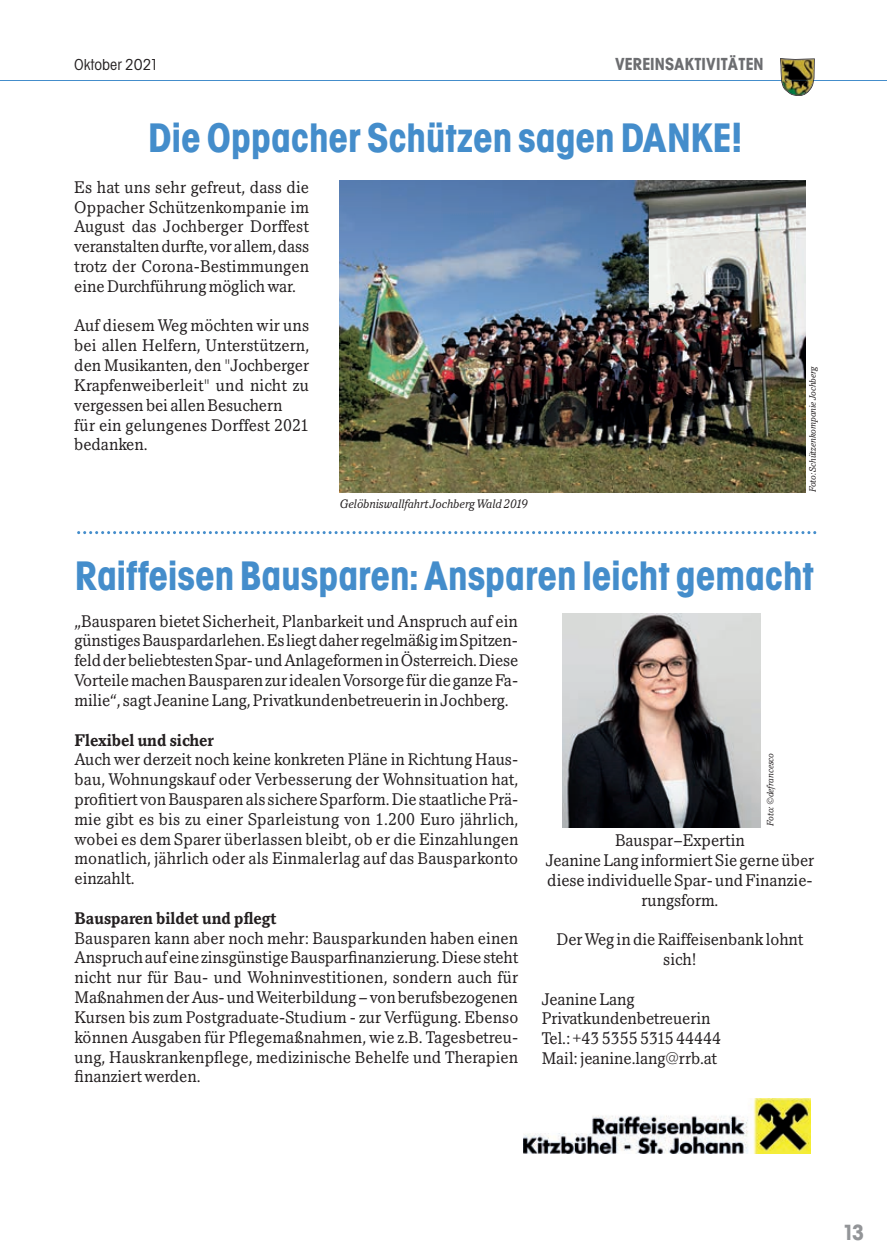
<style>
.page{position:relative;width:887px;height:1259px;background:#fff}
.page>*{position:absolute;margin:0;border:0;box-sizing:border-box;transform-origin:0 0}
.t1{font:39px "Avant Garde SB Bol Con";color:#448dcb}
.t2{font:21px "Avant Garde SB Bol Con";color:#939598}
.t3{font:16.5px/19.8px "Pacella SB";color:#231f20;text-align:justify}
.t4{font:700 16.5px "Pacella SB";color:#231f20}
.t5{font:16.5px "Avant Garde SB Bol Con";letter-spacing:.015em;color:#6c6d70}
.t6{font:condensed 15px "Avant Garde SB";color:#231f20}
.t7{font:italic 12px "Pacella SB";color:#231f20}
.t8{font:italic 9px "Pacella SB";color:#231f20}
</style>
<div class="page">
<hr style="left:0;top:80px;width:886px;height:1px;background:#448dcb">
<svg style="left:780px;top:58px;width:34px;height:38px"></svg>
<svg style="left:77px;top:531px;width:739px;height:3px"></svg>
<img style="left:339px;top:180px;width:466px;height:312px">
<img style="left:562px;top:614px;width:198px;height:213px">
<img style="left:523px;top:1098px;width:286px;height:55px">
<p class="t6" style="left:74px;top:55px;width:86px">Oktober 2021</p>
<p class="t5" style="left:615px;top:58px;width:150px">VEREINSAKTIVITÄTEN</p>
<h1 class="t1" style="left:148px;top:123px;width:595px">Die Oppacher Schützen sagen DANKE!</h1>
<p class="t3" style="left:74px;top:179px;width:236px">Es hat uns sehr gefreut, dass die Oppacher Schützenkompanie im August das Jochberger Dorffest veranstalten durfte, vor allem, dass trotz der Corona-Bestimmungen eine Durchführung möglich war.</p>
<p class="t3" style="left:74px;top:317px;width:236px;text-align:left">Auf diesem Weg möchten wir uns bei allen Helfern, Unterstützern, den Musikanten, den "Jochberger<br>Krapfenweiberleit" und nicht zu vergessen bei allen Besuchern<br>für ein gelungenes Dorffest 2021 bedanken.</p>
<p class="t7" style="left:340px;top:499px;width:189px">Gelöbniswallfahrt Jochberg Wald 2019</p>
<p class="t8" style="left:809px;top:492px;width:127px;rotate:-90deg">Foto: Schützenkompanie Jochberg</p>
<h1 class="t1" style="left:75px;top:561px;width:740px">Raiffeisen Bausparen: Ansparen leicht gemacht</h1>
<p class="t3" style="left:75px;top:612px;width:445px">„Bausparen bietet Sicherheit, Planbarkeit und Anspruch auf ein günstiges Bauspardarlehen. Es liegt daher regelmäßig im Spitzen&shy;feld der beliebtesten Spar- und Anlageformen in Österreich. Diese Vorteile machen Bausparen zur idealen Vorsorge für die ganze Fa&shy;milie“, sagt Jeanine Lang, Privatkundenbetreuerin in Jochberg.</p>
<p class="t4" style="left:75px;top:733px;width:141px">Flexibel und sicher</p>
<p class="t3" style="left:75px;top:751px;width:445px">Auch wer derzeit noch keine konkreten Pläne in Richtung Haus&shy;bau, Wohnungskauf oder Verbesserung der Wohnsituation hat, profitiert von Bausparen als sichere Sparform. Die staatliche Prä&shy;mie gibt es bis zu einer Sparleistung von 1.200 Euro jährlich, wobei es dem Sparer überlassen bleibt, ob er die Einzahlungen monatlich, jährlich oder als Einmalerlag auf das Bausparkonto einzahlt.</p>
<p class="t4" style="left:75px;top:911px;width:203px">Bausparen bildet und pflegt</p>
<p class="t3" style="left:75px;top:929px;width:445px">Bausparen kann aber noch mehr: Bausparkunden haben einen Anspruch auf eine zinsgünstige Bausparfinanzierung. Diese steht nicht nur für Bau- und Wohninvestitionen, sondern auch für Maßnahmen der Aus- und Weiterbildung – von berufsbezogenen Kursen bis zum Postgraduate-Studium - zur Verfügung. Ebenso können Ausgaben für Pflegemaßnahmen, wie z.B. Tagesbetreu&shy;ung, Hauskrankenpflege, medizinische Behelfe und Therapien finanziert werden.</p>
<p class="t8" style="left:766px;top:825px;width:74px;rotate:-90deg">Foto: ©defrancesco</p>
<p class="t3" style="left:545px;top:831px;width:270px;text-align:center">Bauspar–Expertin<br>Jeanine Lang informiert Sie gerne über diese individuelle Spar- und Finanzie&shy;rungsform.</p>
<p class="t3" style="left:556px;top:930px;width:249px;text-align:center">Der Weg in die Raiffeisenbank lohnt sich!</p>
<p class="t3" style="left:541px;top:990px;width:181px;text-align:left">Jeanine Lang<br>Privatkundenbetreuerin<br>Tel.: +43 5355 5315 44444<br>Mail: jeanine.lang@rrb.at</p>
<p class="t2" style="left:842px;top:1224px;width:23px">13</p>
</div>
